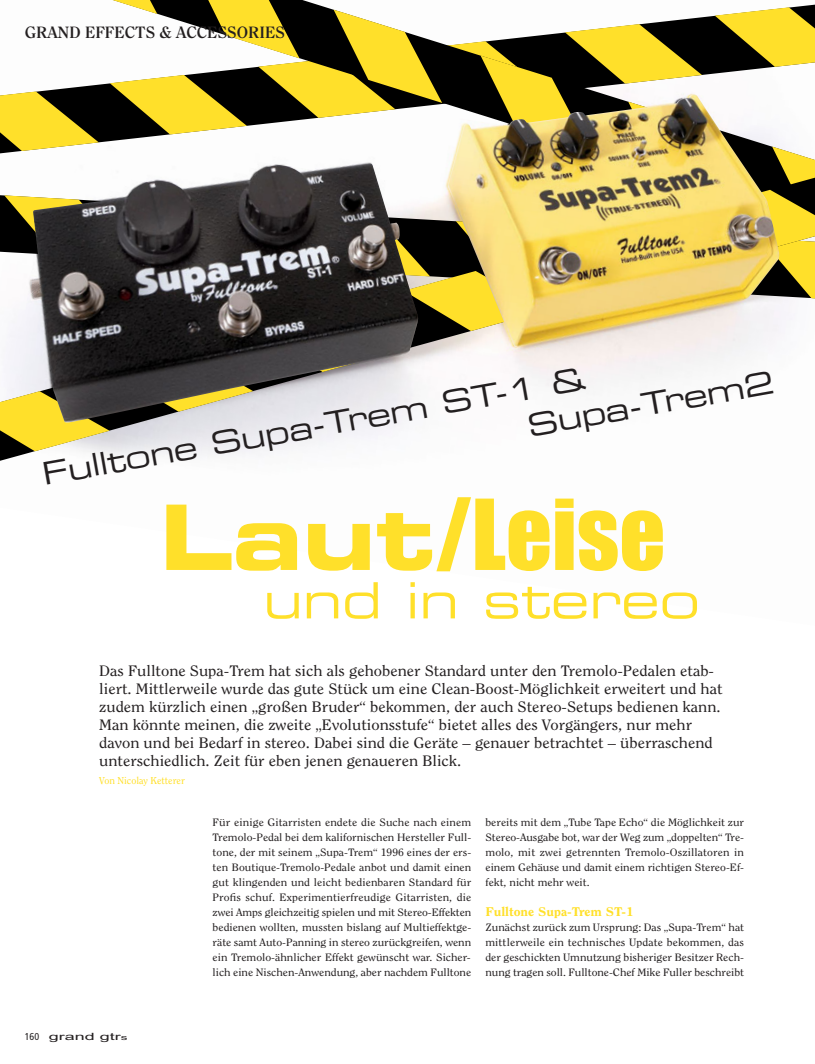
<style>
.page{position:relative;width:815px;height:1064px;background:#fff}
.page>*{position:absolute;margin:0;border:0;box-sizing:border-box;transform-origin:0 0}
.t1{font:90.25px "Impact";color:#ffe02a}
.t2{font:50px "Eurostile Extended Two";color:#ffe02a}
.t3{font:31.25px/36.6px "Eurostile Extended Two";color:#231f20}
.t4{font:700 16.25px "Clearface Std";color:#231f20;scale:1.05 1}
.t5{font:15px/18px "Clearface Std";color:#231f20;scale:1.1 1}
.t6{font:800 12.5px "Clearface Std";color:#ffe02a;scale:1.1 1}
.t7{font:10.62px/15px "Clearface Std";color:#231f20;text-align:justify;scale:1.1 1}
.t8{font:10px "Clearface Std";color:#ffe02a}
.t9{font:10px "Arial";color:#231f20;scale:1.8 1}
.s1{font-family:"Eurostile Bold Extended Two"}
.s2{font-family:"Frutiger LT Std";font-stretch:condensed}
.s3{font-size:7.5px}
</style>
<div class="page">
<svg style="left:0;top:0;width:815px;height:451px"></svg>
<img style="left:29px;top:94px;width:751px;height:330px">
<h3 class="t4" style="left:25px;top:23px;width:249px">GRAND EFFECTS &amp; ACCESSORIES</h3>
<h3 class="t3" style="left:519px;top:374px;width:251px;text-indent:-486px;rotate:-10deg">Fulltone Supa-Trem ST-1 &amp;<br>Supa-Trem2</h3>
<h1 class="t1" style="left:160px;top:505px;width:507px"><span class="s1">Laut</span>/Leise</h1>
<h2 class="t2" style="left:263px;top:582px;width:438px">und in stereo</h2>
<p class="t5" style="left:99px;top:663px;width:568px">Das Fulltone Supa-Trem hat sich als gehobener Standard unter den Tremolo-Pedalen etab&shy;liert. Mittlerweile wurde das gute Stück um eine Clean-Boost-Möglichkeit erweitert und hat zudem kürzlich einen „großen Bruder“ bekommen, der auch Stereo-Setups bedienen kann.<br>Man könnte meinen, die zweite „Evolutionsstufe“ bietet alles des Vorgängers, nur mehr davon und bei Bedarf in stereo. Dabei sind die Geräte – genauer betrachtet – überraschend unterschiedlich. Zeit für eben jenen genaueren Blick.</p>
<p class="t8" style="left:99px;top:775px;width:87px">Von Nicolay Ketterer</p>
<p class="t9" style="left:25px;top:1032px;width:59px"><span class="s2">160</span> grand gtr<span class="s3">s</span></p>
<p class="t7" style="left:213px;top:815px;width:237px">Für einige Gitarristen endete die Suche nach einem Tremolo-Pedal bei dem kalifornischen Hersteller Full&shy;tone, der mit seinem „Supa-Trem“ 1996 eines der ers&shy;ten Boutique-Tremolo-Pedale anbot und damit einen gut klingenden und leicht bedienbaren Standard für Profis schuf. Experimentierfreudige Gitarristen, die zwei Amps gleichzeitig spielen und mit Stereo-Effekten bedienen wollten, mussten bislang auf Multieffektge&shy;räte samt Auto-Panning in stereo zurückgreifen, wenn ein Tremolo-ähnlicher Effekt gewünscht war. Sicher&shy;lich eine Nischen-Anwendung, aber nachdem Fulltone</p>
<p class="t7" style="left:485px;top:815px;width:237px">bereits mit dem „Tube Tape Echo“ die Möglichkeit zur Stereo-Ausgabe bot, war der Weg zum „doppelten“ Tre&shy;molo, mit zwei getrennten Tremolo-Oszillatoren in einem Gehäuse und damit einem richtigen Stereo-Ef&shy;fekt, nicht mehr weit.</p>
<p class="t6" style="left:485px;top:904px;width:136px">Fulltone Supa-Trem ST-1</p>
<p class="t7" style="left:485px;top:920px;width:237px">Zunächst zurück zum Ursprung: Das „Supa-Trem“ hat mittlerweile ein technisches Update bekommen, das der geschickten Umnutzung bisheriger Besitzer Rech&shy;nung tragen soll. Fulltone-Chef Mike Fuller beschreibt</p>
</div>
